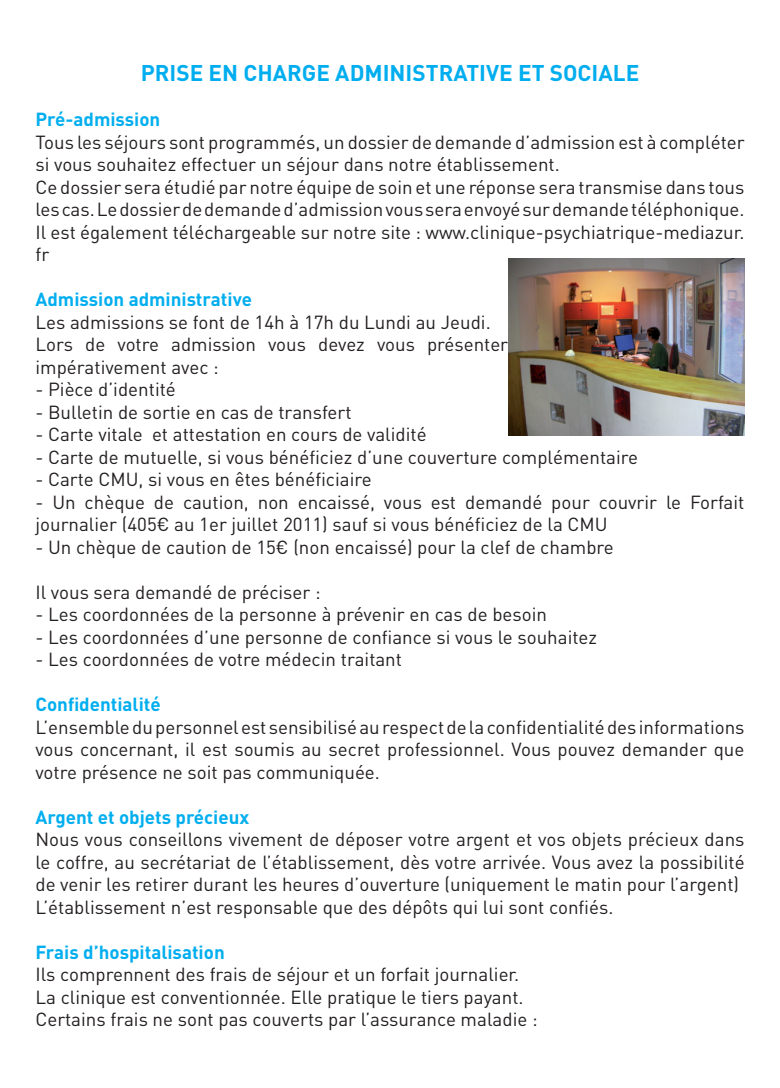
<style>
.page{position:relative;width:780px;height:1088px;background:#fff}
.page>*{position:absolute;margin:0;border:0;box-sizing:border-box;transform-origin:0 0}
.t1{font:700 22.5px "DIN";color:#00aeef}
.t2{font:18.75px/22.5px "DIN";color:#231f20}
.t3{font:700 18.75px "DIN";color:#00aeef}
</style>
<div class="page">
<img style="left:508px;top:259px;width:236px;height:177px">
<p class="t1" style="left:141px;top:58px;width:500px">PRISE EN CHARGE ADMINISTRATIVE ET SOCIALE</p>
<p class="t3" style="left:35px;top:107px;width:126px">Pré-admission</p>
<p class="t2" style="left:35px;top:130px;width:710px">Tous les séjours sont programmés, un dossier de demande d’admission est à compléter si vous souhaitez effectuer un séjour dans notre établissement.<br>Ce dossier sera étudié par notre équipe de soin et une réponse sera transmise dans tous les cas. Le dossier de demande d’admission vous sera envoyé sur demande téléphonique.<br>Il est également téléchargeable sur notre site : www.clinique-psychiatrique-mediazur. fr</p>
<p class="t3" style="left:35px;top:287px;width:218px">Admission administrative</p>
<p class="t2" style="left:35px;top:310px;width:474px">Les admissions se font de 14h à 17h du Lundi au Jeudi.<br>Lors de votre admission vous devez vous présenter impérativement avec :</p>
<p class="t2" style="left:35px;top:378px;width:142px">- Pièce d’identité</p>
<p class="t2" style="left:35px;top:400px;width:318px">- Bulletin de sortie en cas de transfert</p>
<p class="t2" style="left:35px;top:423px;width:393px">- Carte vitale et attestation en cours de validité</p>
<p class="t2" style="left:35px;top:445px;width:604px">- Carte de mutuelle, si vous bénéficiez d’une couverture complémentaire</p>
<p class="t2" style="left:35px;top:468px;width:338px">- Carte CMU, si vous en êtes bénéficiaire</p>
<p class="t2" style="left:35px;top:490px;width:710px">- Un chèque de caution, non encaissé, vous est demandé pour couvrir le Forfait journalier (405€ au 1er juillet 2011) sauf si vous bénéficiez de la CMU</p>
<p class="t2" style="left:35px;top:535px;width:580px">- Un chèque de caution de 15€ (non encaissé) pour la clef de chambre</p>
<p class="t2" style="left:35px;top:580px;width:287px">Il vous sera demandé de préciser :</p>
<p class="t2" style="left:35px;top:603px;width:513px">- Les coordonnées de la personne à prévenir en cas de besoin</p>
<p class="t2" style="left:35px;top:625px;width:563px">- Les coordonnées d’une personne de confiance si vous le souhaitez</p>
<p class="t2" style="left:35px;top:648px;width:368px">- Les coordonnées de votre médecin traitant</p>
<p class="t3" style="left:35px;top:692px;width:127px">Confidentialité</p>
<p class="t2" style="left:35px;top:715px;width:710px;text-align:justify">L’ensemble du personnel est sensibilisé au respect de la confidentialité des informations vous concernant, il est soumis au secret professionnel. Vous pouvez demander que votre présence ne soit pas communiquée.</p>
<p class="t3" style="left:35px;top:805px;width:215px">Argent et objets précieux</p>
<p class="t2" style="left:35px;top:828px;width:710px">Nous vous conseillons vivement de déposer votre argent et vos objets précieux dans le coffre, au secrétariat de l’établissement, dès votre arrivée. Vous avez la possibilité de venir les retirer durant les heures d’ouverture (uniquement le matin pour l’argent)<br>L’établissement n’est responsable que des dépôts qui lui sont confiés.</p>
<p class="t3" style="left:35px;top:940px;width:191px">Frais d’hospitalisation</p>
<p class="t2" style="left:35px;top:963px;width:503px">Ils comprennent des frais de séjour et un forfait journalier.<br>La clinique est conventionnée. Elle pratique le tiers payant.<br>Certains frais ne sont pas couverts par l’assurance maladie :</p>
</div>
